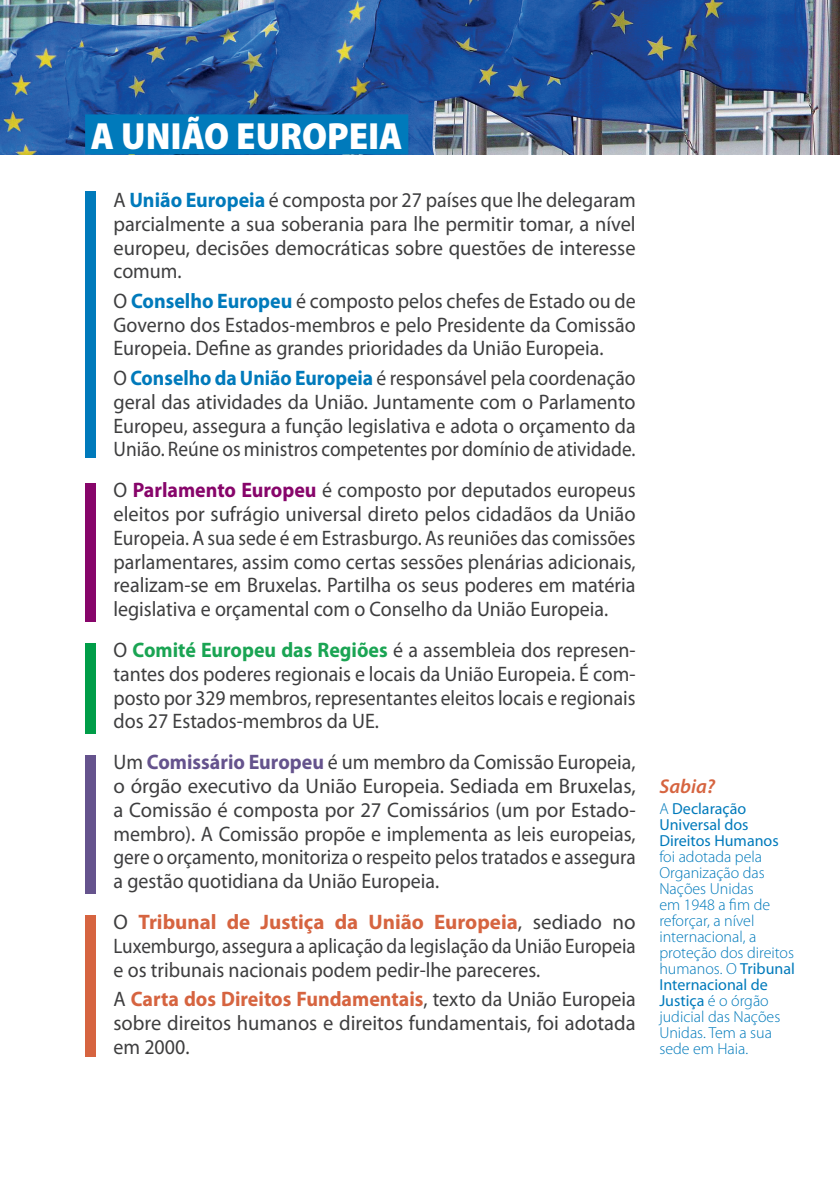
<style>
.page{position:relative;width:840px;height:1191px;background:#fff}
.page>*{position:absolute;margin:0;border:0;box-sizing:border-box;transform-origin:0 0}
.t1{font:900 semi-condensed 38px "Myriad Pro";color:#fff}
.t2{font:21px/23.8px "Myriad Pro";color:#3e3e3f;text-align:justify;scale:.95 1}
.t3{font:21px/23.8px "Myriad Pro";color:#3e3e3f;text-align:justify;scale:.93 1}
.t4{font:21px/23.8px "Myriad Pro";color:#3e3e3f;text-align:justify}
.t5{font:italic 600 20px "Myriad Pro";color:#d66440}
.t6{font:300 16px/16px "Myriad Pro";color:#007abb}
.t7{font:16px/16px "Myriad Pro";color:#007abb}
.s1{font-weight:700;color:#007abb}
.s2{font-weight:700;color:#87056a}
.s3{font-weight:700;color:#1aa453}
.s4{font-weight:700;color:#65538d}
.s5{font-weight:700;color:#d66440}
.s6{font-weight:300}
.s7{font-weight:400}
</style>
<div class="page">
<img style="left:0;top:0;width:839px;height:154px">
<div style="left:85px;top:114px;width:323px;height:40px;background:#007abb"></div>
<div style="left:85px;top:191px;width:10px;height:267px;background:#007abb"></div>
<div style="left:85px;top:483px;width:10px;height:139px;background:#87056a"></div>
<div style="left:85px;top:643px;width:10px;height:90px;background:#009d48"></div>
<div style="left:85px;top:755px;width:10px;height:138px;background:#65538d"></div>
<div style="left:85px;top:915px;width:10px;height:141px;background:#d66440"></div>
<h1 class="t1" style="left:91px;top:111px;width:313px">A UNIÃO EUROPEIA</h1>
<p class="t2" style="left:113px;top:188px;width:551px">A <span class="s1">União Europeia</span> é composta por 27 países que lhe delegaram parcialmente a sua soberania para lhe permitir tomar, a nível europeu, decisões democráticas sobre questões de interesse comum.</p>
<p class="t2" style="left:113px;top:288px;width:551px">O <span class="s1">Conselho Europeu</span> é composto pelos chefes de Estado ou de Governo dos Estados-membros e pelo Presidente da Comissão Europeia. Define as grandes prioridades da União Europeia.</p>
<p class="t3" style="left:113px;top:365px;width:562px">O <span class="s1">Conselho da União Europeia</span> é responsável pela coordenação geral das atividades da União. Juntamente com o Parlamento Europeu, assegura a função legislativa e adota o orçamento da União. Reúne os ministros competentes por domínio de atividade.</p>
<p class="t2" style="left:113px;top:478px;width:551px">O <span class="s2">Parlamento Europeu</span> é composto por deputados europeus eleitos por sufrágio universal direto pelos cidadãos da União Europeia. A sua sede é em Estrasburgo. As reuniões das comissões parlamentares, assim como certas sessões plenárias adicionais, realizam-se em Bruxelas. Partilha os seus poderes em matéria legislativa e orçamental com o Conselho da União Europeia.</p>
<p class="t2" style="left:113px;top:637px;width:551px">O <span class="s3">Comité Europeu das Regiões</span> é a assembleia dos represen&shy;tantes dos poderes regionais e locais da União Europeia. É com&shy;posto por 329 membros, representantes eleitos locais e regionais dos 27 Estados-membros da UE.</p>
<p class="t2" style="left:113px;top:750px;width:551px">Um <span class="s4">Comissário Europeu</span> é um membro da Comissão Europeia, o órgão executivo da União Europeia. Sediada em Bruxelas, a Comissão é composta por 27 Comissários (um por Estado&shy;membro). A Comissão propõe e implementa as leis europeias, gere o orçamento, monitoriza o respeito pelos tratados e assegura a gestão quotidiana da União Europeia.</p>
<p class="t4" style="left:113px;top:910px;width:523px">O <span class="s5">Tribunal de Justiça da União Europeia</span>, sediado no Luxemburgo, assegura a aplicação da legislação da União Europeia e os tribunais nacionais podem pedir-lhe pareceres.</p>
<p class="t2" style="left:113px;top:987px;width:551px">A <span class="s5">Carta dos Direitos Fundamentais</span>, texto da União Europeia sobre direitos humanos e direitos fundamentais, foi adotada em 2000.</p>
<p class="t5" style="left:659px;top:773px;width:57px">Sabia?</p>
<p class="t7" style="left:659px;top:800px;width:121px"><span class="s6">A</span> Declaração<br>Universal dos<br>Direitos Humanos</p>
<p class="t6" style="left:659px;top:848px;width:137px">foi adotada pela<br>Organização das<br>Nações Unidas<br>em 1948 a fim de reforçar, a nível internacional, a proteção dos direitos humanos. O <span class="s7">Tribunal<br>Internacional de<br>Justiça</span> é o órgão judicial das Nações<br>Unidas. Tem a sua sede em Haia.</p>
</div>
